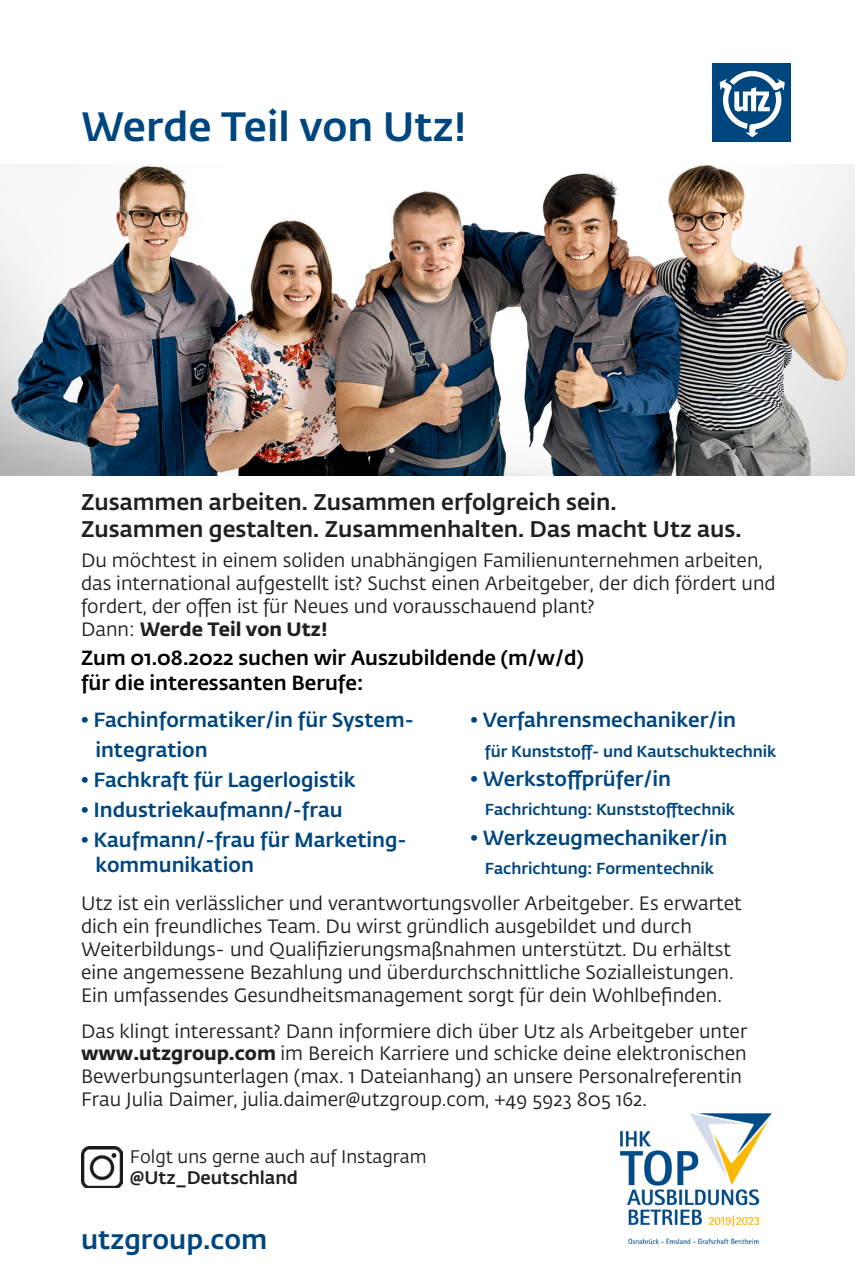
<style>
.page{position:relative;width:855px;height:1276px;background:#fff}
.page>*{position:absolute;margin:0;border:0;box-sizing:border-box;transform-origin:0 0}
.t1{font:500 40.5px "Fedra Sans Pro";color:#00467e}
.t2{font:500 27px "Fedra Sans Pro";color:#00467e}
.t3{font:500 22.5px "Fedra Sans Pro";color:#231f20}
.t4{font:500 20.25px/24.8px "Fedra Sans Pro";color:#00467e}
.t5{font:500 20.25px "Fedra Sans Pro";color:#000}
.t6{font:19.12px/22.9px "Fedra Sans Pro";color:#231f20}
.t7{font:700 19.12px "Fedra Sans Pro";color:#231f20}
.t8{font:18px "Fedra Sans Pro";color:#231f20}
.t9{font:500 18px "Fedra Sans Pro";color:#231f20}
.t10{font:500 15.75px "Fedra Sans Pro";color:#00467e}
.s1{font-weight:400}
.s2{font-weight:700}
</style>
<div class="page">
<div style="left:712px;top:63px;width:79px;height:79px;background:#00467e"></div>
<svg style="left:719px;top:71px;width:65px;height:66px"></svg>
<img style="left:0;top:164px;width:855px;height:312px">
<img style="left:620px;top:1113px;width:152px;height:130px">
<img style="left:81px;top:1146px;width:42px;height:41px">
<p class="t1" style="left:81px;top:96px;width:387px">Werde Teil von Utz!</p>
<p class="t3" style="left:81px;top:485px;width:537px">Zusammen arbeiten. Zusammen erfolgreich sein.</p>
<p class="t3" style="left:81px;top:512px;width:662px">Zusammen gestalten. Zusammenhalten. Das macht Utz aus.</p>
<p class="t6" style="left:81px;top:548px;width:696px">Du möchtest in einem soliden unabhängigen Familienunternehmen arbeiten, das international aufgestellt ist? Suchst einen Arbeitgeber, der dich fördert und fordert, der offen ist für Neues und vorausschauend plant?</p>
<p class="t7" style="left:81px;top:613px;width:248px"><span class="s1">Dann:</span> Werde Teil von Utz!</p>
<p class="t5" style="left:81px;top:643px;width:504px">Zum 01.08.2022 suchen wir Auszubildende (m/w/d)</p>
<p class="t5" style="left:81px;top:667px;width:284px">für die interessanten Berufe:</p>
<p class="t4" style="left:81px;top:706px;width:334px">• Fachinformatiker/in für System-</p>
<p class="t4" style="left:95px;top:736px;width:114px">integration</p>
<p class="t4" style="left:81px;top:766px;width:276px">• Fachkraft für Lagerlogistik</p>
<p class="t4" style="left:81px;top:796px;width:263px">• Industriekaufmann/-frau</p>
<p class="t4" style="left:95px;top:826px;width:313px;text-indent:-14px">• Kaufmann/-frau für Marketing&shy;kommunikation</p>
<p class="t4" style="left:470px;top:706px;width:267px">• Verfahrensmechaniker/in</p>
<p class="t10" style="left:485px;top:739px;width:293px">für Kunststoff- und Kautschuktechnik</p>
<p class="t4" style="left:470px;top:765px;width:202px">• Werkstoffprüfer/in</p>
<p class="t10" style="left:485px;top:797px;width:251px">Fachrichtung: Kunststofftechnik</p>
<p class="t4" style="left:470px;top:823px;width:258px">• Werkzeugmechaniker/in</p>
<p class="t10" style="left:485px;top:856px;width:231px">Fachrichtung: Formentechnik</p>
<p class="t6" style="left:81px;top:891px;width:662px">Utz ist ein verlässlicher und verantwortungsvoller Arbeitgeber. Es erwartet dich ein freundliches Team. Du wirst gründlich ausgebildet und durch</p>
<p class="t6" style="left:81px;top:937px;width:651px">Weiterbildungs- und Qualifizierungsmaßnahmen unterstützt. Du erhältst</p>
<p class="t6" style="left:81px;top:960px;width:654px">eine angemessene Bezahlung und überdurchschnittliche Sozialleistungen.</p>
<p class="t6" style="left:81px;top:983px;width:642px">Ein umfassendes Gesundheitsmanagement sorgt für dein Wohlbefinden.</p>
<p class="t6" style="left:81px;top:1018px;width:668px">Das klingt interessant? Dann informiere dich über Utz als Arbeitgeber unter <span class="s2">www.utzgroup.com</span> im Bereich Karriere und schicke deine elektronischen Bewerbungsunterlagen (max. 1 Dateianhang) an unsere Personalreferentin Frau Julia Daimer, julia.daimer@utzgroup.com, +49 5923 805 162.</p>
<p class="t8" style="left:130px;top:1143px;width:298px">Folgt uns gerne auch auf Instagram</p>
<p class="t9" style="left:130px;top:1164px;width:170px">@Utz_Deutschland</p>
<p class="t2" style="left:81px;top:1218px;width:188px">utzgroup.com</p>
</div>
